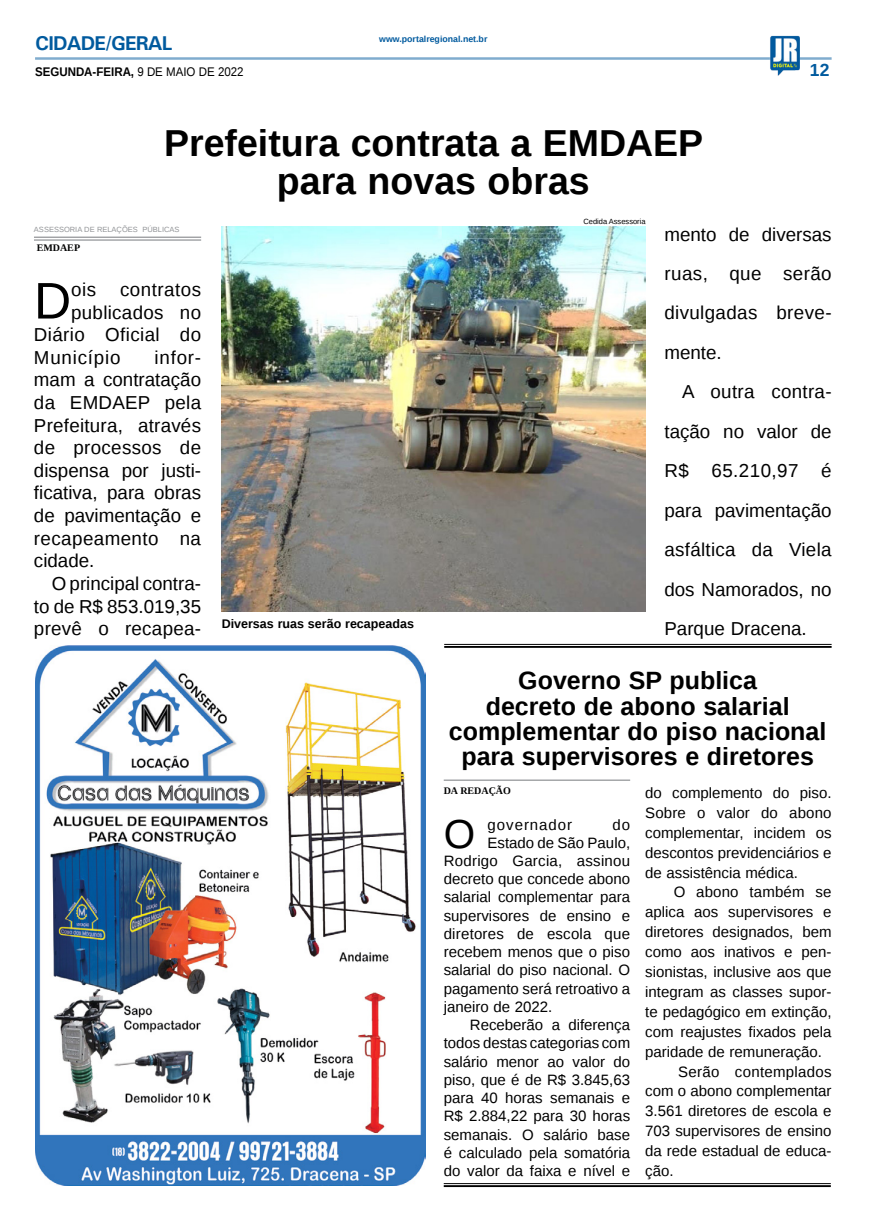
<style>
.page{position:relative;width:869px;height:1223px;background:#fff}
.page>*{position:absolute;margin:0;border:0;box-sizing:border-box;transform-origin:0 0}
.MATÉRIA{font:51.5px "Liberation Sans";color:#000}
.MATÉRIA-2{font:40.38px "Liberation Sans";color:#000}
.TÍTULO{font:700 37.5px/37.5px "Liberation Sans";color:#000;text-align:center}
.TÍTULO-2{font:700 25px/25px "Liberation Sans";color:#000;text-align:center}
.TITULO_PG{font:700 20px "Univers";letter-spacing:-.04em;color:#005a9e}
.MATÉRIA-3{font:18.75px/22.6px "Liberation Sans";letter-spacing:.015em;color:#000;text-align:justify}
.MATÉRIA-4{font:18.75px "Liberation Sans";letter-spacing:.04em;color:#000}
.TÍTULO-3{font:700 17.5px "Liberation Sans";color:#005a9e}
.MATÉRIA-5{font:15px/19.9px "Liberation Sans";color:#000;text-align:justify}
.MATÉRIA-6{font:15px "Liberation Sans";letter-spacing:.02em;color:#000}
.MATÉRIA-7{font:15px "Liberation Sans";letter-spacing:.065em;color:#000}
.DATA_PG{font:700 12.5px "Liberation Sans";color:#000;scale:.92 1}
.LEGENDA{font:700 12.5px "Liberation Sans";color:#000}
.CRÉDITO_NOME{font:700 10px "Liberation Serif";color:#000}
.DATA_PG-2{font:700 8.75px "Liberation Sans";color:#005a9e}
.CRÉDITO_MATÉRIA{font:7.5px "Liberation Sans";color:#939598}
.CRÉDITO_FOTO{font:7.5px "Liberation Sans";color:#000}
.s1{font-weight:400}
</style>
<div class="page">
<hr style="left:35px;top:57px;width:796px;height:3px;background:#005a9e">
<img style="left:769px;top:36px;width:30px;height:40px">
<img style="left:35px;top:646px;width:390px;height:539px">
<hr style="left:443px;top:1183px;width:387px;height:1px;background:#000">
<hr style="left:443px;top:1185px;width:387px;height:2px;background:#000">
<img style="left:221px;top:227px;width:424px;height:384px">
<hr style="left:34px;top:239px;width:167px;height:2px;background:#939598">
<hr style="left:34px;top:236px;width:167px;height:2px;background:#939598">
<hr style="left:444px;top:644px;width:387px;height:1px;background:#000">
<hr style="left:444px;top:646px;width:387px;height:2px;background:#000">
<hr style="left:443px;top:779px;width:187px;height:1px;background:#939598">
<p class="TITULO_PG" style="left:35px;top:31px;width:139px">CIDADE/GERAL</p>
<p class="DATA_PG" style="left:35px;top:63px;width:228px">SEGUNDA-FEIRA, <span class="s1">9 DE MAIO DE 2022</span></p>
<p class="DATA_PG-2" style="left:379px;top:33px;width:110px">www.portalregional.net.br</p>
<p class="TÍTULO-3" style="left:809px;top:58px;width:21px">12</p>
<p class="TÍTULO" style="left:164px;top:124px;width:540px">Prefeitura contrata a EMDAEP para novas obras</p>
<p class="CRÉDITO_FOTO" style="left:583px;top:217px;width:64px">Cedida Assessoria</p>
<p class="CRÉDITO_MATÉRIA" style="left:34px;top:225px;width:147px">ASSESSORIA DE RELAÇÕES PÚBLICAS</p>
<p class="CRÉDITO_NOME" style="left:37px;top:241px;width:45px">EMDAEP</p>
<p class="MATÉRIA" style="left:34px;top:272px;width:39px">D</p>
<p class="MATÉRIA-3" style="left:71px;top:279px;width:26px">ois</p>
<p class="MATÉRIA-3" style="left:120px;top:279px;width:83px">contratos</p>
<p class="MATÉRIA-3" style="left:664px;top:215px;width:169px;line-height:39.5px">mento de diversas ruas, que serão divulgadas breve&shy;mente.</p>
<p class="MATÉRIA-3" style="left:664px;top:373px;width:169px;line-height:39.5px;text-indent:18px">A outra contra&shy;tação no valor de R$ 65.210,97 é para pavimentação asfáltica da Viela dos Namorados, no Parque Dracena.</p>
<p class="TÍTULO-2" style="left:518px;top:668px;width:240px">Governo SP publica</p>
<p class="TÍTULO-2" style="left:485px;top:693px;width:305px">decreto de abono salarial</p>
<p class="TÍTULO-2" style="left:448px;top:718px;width:379px">complementar do piso nacional para supervisores e diretores</p>
<p class="CRÉDITO_NOME" style="left:443px;top:783px;width:69px">DA REDAÇÃO</p>
<p class="MATÉRIA-2" style="left:443px;top:811px;width:33px">O</p>
<p class="MATÉRIA-7" style="left:487px;top:816px;width:86px">governador</p>
<p class="MATÉRIA-5" style="left:612px;top:815px;width:19px">do</p>
<p class="MATÉRIA-3" style="left:71px;top:301px;width:131px">publicados no</p>
<p class="MATÉRIA-3" style="left:34px;top:324px;width:169px">Diário Oficial do</p>
<p class="MATÉRIA-4" style="left:34px;top:347px;width:88px">Município</p>
<p class="MATÉRIA-3" style="left:34px;top:347px;width:168px;text-indent:120px">infor&shy;mam a contratação da EMDAEP pela Prefeitura, através de processos de dispensa por justi&shy;ficativa, para obras de pavimentação e recapeamento na cidade.</p>
<p class="MATÉRIA-3" style="left:34px;top:573px;width:168px;text-indent:18px">O principal contra&shy;to de R$ 853.019,35 prevê o recapea-</p>
<p class="LEGENDA" style="left:221px;top:615px;width:194px">Diversas ruas serão recapeadas</p>
<p class="MATÉRIA-5" style="left:645px;top:783px;width:188px">do complemento do piso.<br>Sobre o valor do abono complementar, incidem os descontos previdenciários e de assistência médica.</p>
<p class="MATÉRIA-5" style="left:645px;top:883px;width:188px;text-indent:28px">O abono também se aplica aos supervisores e diretores designados, bem como aos inativos e pen&shy;sionistas, inclusive aos que integram as classes supor&shy;te pedagógico em extinção, com reajustes fixados pela paridade de remuneração.</p>
<p class="MATÉRIA-5" style="left:645px;top:1062px;width:188px;text-indent:33px">Serão contemplados com o abono complementar 3.561 diretores de escola e 703 supervisores de ensino da rede estadual de educa&shy;ção.</p>
<p class="MATÉRIA-5" style="left:487px;top:833px;width:144px">Estado de São Paulo,</p>
<p class="MATÉRIA-6" style="left:443px;top:852px;width:188px">Rodrigo Garcia, assinou</p>
<p class="MATÉRIA-5" style="left:443px;top:869px;width:188px">decreto que concede abono</p>
<p class="MATÉRIA-5" style="left:443px;top:888px;width:188px">salarial complementar para</p>
<p class="MATÉRIA-5" style="left:443px;top:906px;width:188px">supervisores de ensino e</p>
<p class="MATÉRIA-5" style="left:443px;top:924px;width:188px">diretores de escola que</p>
<p class="MATÉRIA-5" style="left:443px;top:942px;width:188px">recebem menos que o piso</p>
<p class="MATÉRIA-5" style="left:443px;top:960px;width:188px">salarial do piso nacional. O</p>
<p class="MATÉRIA-5" style="left:443px;top:979px;width:188px">pagamento será retroativo a</p>
<p class="MATÉRIA-5" style="left:443px;top:997px;width:110px">janeiro de 2022.</p>
<p class="MATÉRIA-5" style="left:443px;top:1016px;width:188px;line-height:18.2px;text-indent:26px">Receberão a diferença todos destas categorias com salário menor ao valor do piso, que é de R$ 3.845,63 para 40 horas semanais e R$ 2.884,22 para 30 horas semanais. O salário base é calculado pela somatória do valor da faixa e nível e</p>
</div>
